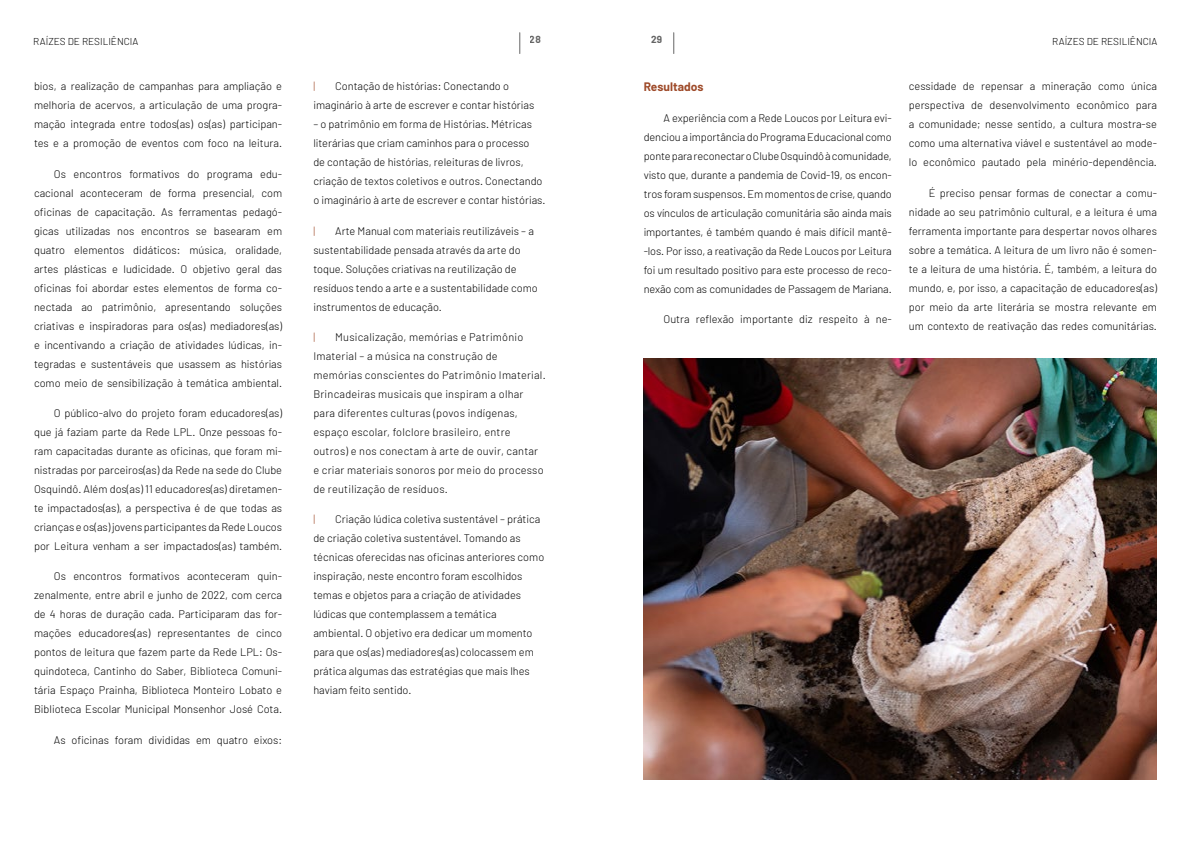
<style>
.page{position:relative;width:1191px;height:842px;background:#fff}
.page>*{position:absolute;margin:0;border:0;box-sizing:border-box;transform-origin:0 0}
.t1{font:700 12px "Barlow";color:#9e4a29}
.t2{font:300 11px/19px "Barlow";color:#000;text-align:justify}
.t3{font:300 11px/19px "Barlow";letter-spacing:.02em;color:#000}
.t4{font:300 11px "Barlow";color:#9e4a29}
.t5{font:300 10px "Barlow";color:#000}
.t6{font:700 10px "Barlow";color:#000}
</style>
<div class="page">
<svg style="left:519px;top:33px;width:1px;height:21px"></svg>
<svg style="left:673px;top:33px;width:1px;height:21px"></svg>
<img style="left:643px;top:359px;width:514px;height:421px">
<p class="t5" style="left:33px;top:35px;width:107px">RAÍZES DE RESILIÊNCIA</p>
<p class="t6" style="left:530px;top:33px;width:13px">28</p>
<p class="t6" style="left:651px;top:33px;width:12px">29</p>
<p class="t5" style="left:1052px;top:35px;width:107px">RAÍZES DE RESILIÊNCIA</p>
<p class="t2" style="left:34px;top:77px;width:250px">bios, a realização de campanhas para ampliação e melhoria de acervos, a articulação de uma progra&shy;mação integrada entre todos(as) os(as) participan&shy;tes e a promoção de eventos com foco na leitura.</p>
<p class="t2" style="left:34px;top:164px;width:250px;text-indent:20px">Os encontros formativos do programa edu&shy;cacional aconteceram de forma presencial, com oficinas de capacitação. As ferramentas pedagó&shy;gicas utilizadas nos encontros se basearam em quatro elementos didáticos: música, oralidade, artes plásticas e ludicidade. O objetivo geral das oficinas foi abordar estes elementos de forma co&shy;nectada ao patrimônio, apresentando soluções criativas e inspiradoras para os(as) mediadores(as) e incentivando a criação de atividades lúdicas, in&shy;tegradas e sustentáveis que usassem as histórias como meio de sensibilização à temática ambiental.</p>
<p class="t2" style="left:34px;top:403px;width:250px;text-indent:20px">O público-alvo do projeto foram educadores(as) que já faziam parte da Rede LPL. Onze pessoas fo&shy;ram capacitadas durante as oficinas, que foram mi&shy;nistradas por parceiros(as) da Rede na sede do Clube Osquindô. Além dos(as) 11 educadores(as) diretamen&shy;te impactados(as), a perspectiva é de que todas as crianças e os(as) jovens participantes da Rede Loucos por Leitura venham a ser impactados(as) também.</p>
<p class="t2" style="left:34px;top:567px;width:250px;text-indent:20px">Os encontros formativos aconteceram quin&shy;zenalmente, entre abril e junho de 2022, com cerca de 4 horas de duração cada. Participaram das for&shy;mações educadores(as) representantes de cinco pontos de leitura que fazem parte da Rede LPL: Os&shy;quindoteca, Cantinho do Saber, Biblioteca Comuni&shy;tária Espaço Prainha, Biblioteca Monteiro Lobato e Biblioteca Escolar Municipal Monsenhor José Cota.</p>
<p class="t2" style="left:54px;top:730px;width:230px">As oficinas foram divididas em quatro eixos:</p>
<p class="t4" style="left:313px;top:80px;width:3px">|</p>
<p class="t2" style="left:313px;top:77px;width:222px;text-align:center">Contação de histórias: Conectando o imaginário à arte de escrever e contar histórias</p>
<p class="t2" style="left:313px;top:115px;width:234px;text-align:left">– o patrimônio em forma de Histórias. Métricas literárias que criam caminhos para o processo<br>de contação de histórias, releituras de livros, criação de textos coletivos e outros. Conectando o imaginário à arte de escrever e contar histórias.</p>
<p class="t4" style="left:313px;top:224px;width:3px">|</p>
<p class="t2" style="left:313px;top:221px;width:226px;text-align:left;text-indent:22px">Arte Manual com materiais reutilizáveis – a sustentabilidade pensada através da arte do toque. Soluções criativas na reutilização de resíduos tendo a arte e a sustentabilidade como instrumentos de educação.</p>
<p class="t4" style="left:313px;top:330px;width:3px">|</p>
<p class="t3" style="left:313px;top:327px;width:234px;text-indent:22px">Musicalização, memórias e Patrimônio Imaterial – a música na construção de memórias conscientes do Patrimônio Imaterial.<br>Brincadeiras musicais que inspiram a olhar para diferentes culturas (povos indígenas, espaço escolar, folclore brasileiro, entre outros) e nos conectam à arte de ouvir, cantar e criar materiais sonoros por meio do processo de reutilização de resíduos.</p>
<p class="t4" style="left:313px;top:512px;width:3px">|</p>
<p class="t2" style="left:313px;top:510px;width:232px;text-align:left;text-indent:22px">Criação lúdica coletiva sustentável – prática de criação coletiva sustentável. Tomando as técnicas oferecidas nas oficinas anteriores como inspiração, neste encontro foram escolhidos temas e objetos para a criação de atividades lúdicas que contemplassem a temática ambiental. O objetivo era dedicar um momento para que os(as) mediadores(as) colocassem em prática algumas das estratégias que mais lhes haviam feito sentido.</p>
<p class="t2" style="left:909px;top:77px;width:250px">cessidade de repensar a mineração como única perspectiva de desenvolvimento econômico para a comunidade; nesse sentido, a cultura mostra-se como uma alternativa viável e sustentável ao mode&shy;lo econômico pautado pela minério-dependência.</p>
<p class="t2" style="left:909px;top:183px;width:250px;text-indent:20px">É preciso pensar formas de conectar a comu&shy;nidade ao seu patrimônio cultural, e a leitura é uma ferramenta importante para despertar novos olhares sobre a temática. A leitura de um livro não é somen&shy;te a leitura de uma história. É, também, a leitura do mundo, e, por isso, a capacitação de educadores(as) por meio da arte literária se mostra relevante em um contexto de reativação das redes comunitárias.</p>
<p class="t1" style="left:643px;top:80px;width:61px">Resultados</p>
<p class="t2" style="left:643px;top:108px;width:250px;text-indent:20px">A experiência com a Rede Loucos por Leitura evi&shy;denciou a importância do Programa Educacional como ponte para reconectar o Clube Osquindô à comunidade, visto que, durante a pandemia de Covid-19, os encon&shy;tros foram suspensos. Em momentos de crise, quando os vínculos de articulação comunitária são ainda mais importantes, é também quando é mais difícil mantê--los. Por isso, a reativação da Rede Loucos por Leitura foi um resultado positivo para este processo de reco&shy;nexão com as comunidades de Passagem de Mariana.</p>
<p class="t2" style="left:663px;top:309px;width:230px">Outra reflexão importante diz respeito à ne-</p>
</div>
